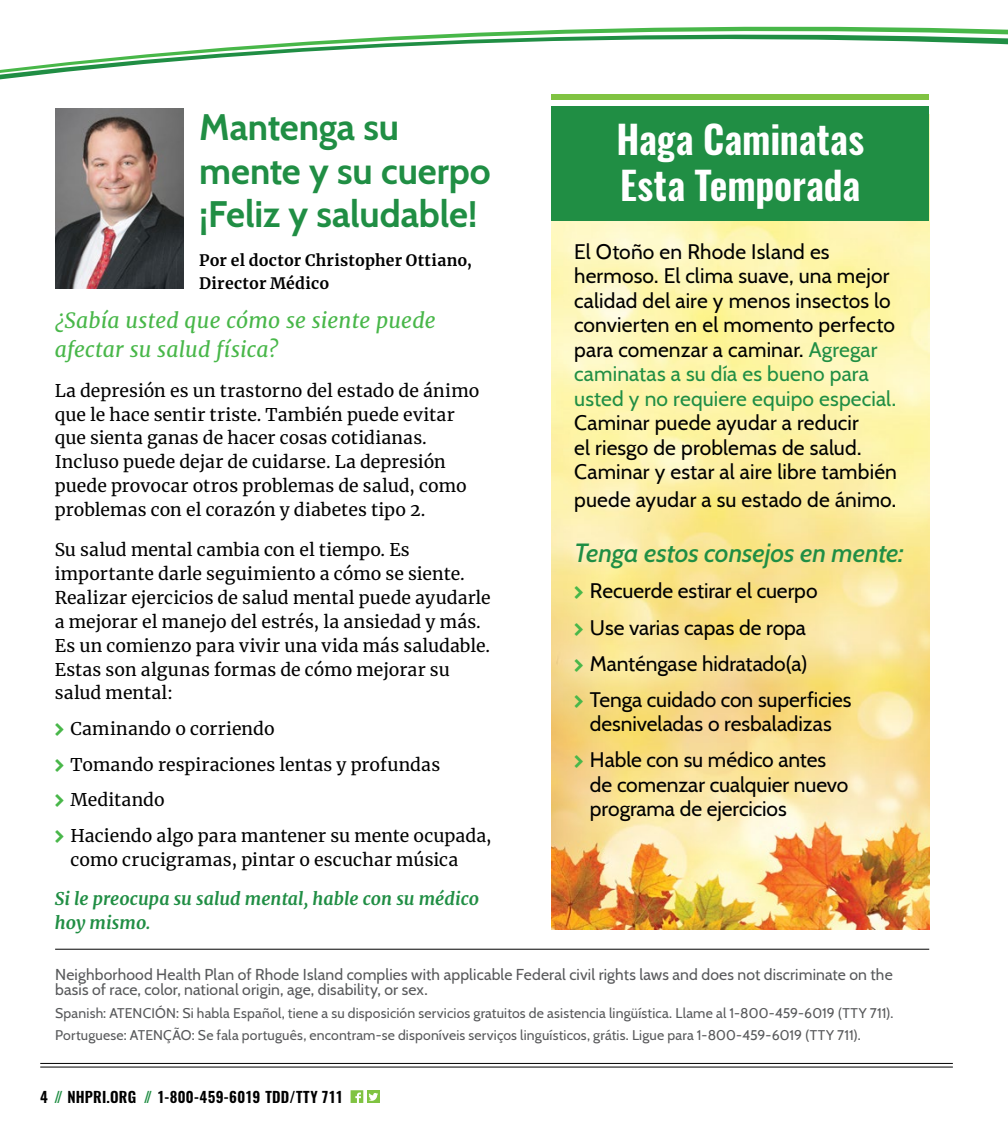
<style>
.page{position:relative;width:1008px;height:1134px;background:#fff}
.page>*{position:absolute;margin:0;border:0;box-sizing:border-box;transform-origin:0 0}
.Raffle_header{font:600 38.5px/46.2px "Oswald";letter-spacing:-.005em;color:#fff}
.t1{font:700 36.75px/43.8px "Cabin";letter-spacing:-.005em;color:#208e44}
.side_bar_header{font:italic 500 26.25px "Cabin";letter-spacing:-.005em;color:#208e44}
.side_bar_header-2{font:21px/24.5px "Cabin";letter-spacing:.005em;color:#000}
.body{font:italic 21px/29.2px "Merriweather";letter-spacing:.01em;color:#48b749}
.body-2{font:17.5px/24px "Merriweather";letter-spacing:.005em;color:#000}
.body-3{font:italic 700 17.5px/24px "Merriweather";color:#208e44}
.body-4{font:15.75px/14.9px "Cabin";letter-spacing:.01em;color:#58595b}
.Contact{font:700 15.75px/22.8px "Merriweather";letter-spacing:.015em;color:#000}
.t2{font:600 14.88px "Oswald";letter-spacing:.015em;color:#000}
.body-5{font:14px "Cabin";letter-spacing:.015em;color:#58595b}
.s1{color:#208e44}
</style>
<div class="page">
<img style="left:551px;top:272px;width:378px;height:657px">
<hr style="left:40px;top:1063px;width:913px;height:1px;background:#000">
<hr style="left:40px;top:1067px;width:913px;height:1px;background:#000">
<svg style="left:351px;top:1090px;width:12px;height:13px"></svg>
<div style="left:367px;top:1090px;width:13px;height:13px;background:#80c342"></div>
<svg style="left:369px;top:1093px;width:9px;height:8px"></svg>
<hr style="left:55px;top:949px;width:874px;height:1px;background:#000">
<img style="left:55px;top:272px;width:129px;height:17px">
<svg style="left:55px;top:260px;width:875px;height:12px"></svg>
<svg style="left:0;top:26px;width:1008px;height:230px"></svg>
<div style="left:551px;top:106px;width:378px;height:114px;background:#208e44"></div>
<div style="left:551px;top:94px;width:378px;height:6px;background:#80c342"></div>
<svg style="left:575px;top:587px;width:8px;height:12px"></svg>
<svg style="left:575px;top:623px;width:8px;height:12px"></svg>
<svg style="left:575px;top:659px;width:8px;height:12px"></svg>
<svg style="left:575px;top:695px;width:8px;height:13px"></svg>
<svg style="left:575px;top:756px;width:8px;height:12px"></svg>
<p class="t1" style="left:199px;top:103px;width:293px">Mantenga su mente y su cuerpo ¡Feliz y saludable!</p>
<p class="Contact" style="left:199px;top:248px;width:274px">Por el doctor Christopher Ottiano,<br>Director Médico</p>
<p class="body" style="left:55px;top:305px;width:383px">¿Sabía usted que cómo se siente puede afectar su salud física?</p>
<p class="body-2" style="left:55px;top:378px;width:426px">La depresión es un trastorno del estado de ánimo que le hace sentir triste. También puede evitar que sienta ganas de hacer cosas cotidianas.<br>Incluso puede dejar de cuidarse. La depresión puede provocar otros problemas de salud, como problemas con el corazón y diabetes tipo 2.</p>
<p class="body-2" style="left:55px;top:537px;width:437px">Su salud mental cambia con el tiempo. Es importante darle seguimiento a cómo se siente.<br>Realizar ejercicios de salud mental puede ayudarle a mejorar el manejo del estrés, la ansiedad y más.<br>Es un comienzo para vivir una vida más saludable.<br>Estas son algunas formas de cómo mejorar su salud mental:</p>
<p class="body-2" style="left:71px;top:716px;width:206px">Caminando o corriendo</p>
<p class="body-2" style="left:71px;top:752px;width:371px">Tomando respiraciones lentas y profundas</p>
<p class="body-2" style="left:71px;top:787px;width:96px">Meditando</p>
<p class="body-2" style="left:71px;top:823px;width:423px">Haciendo algo para mantener su mente ocupada, como crucigramas, pintar o escuchar música</p>
<p class="body-3" style="left:55px;top:887px;width:426px">Si le preocupa su salud mental, hable con su médico hoy mismo.</p>
<p class="body-4" style="left:55px;top:966px;width:839px">Neighborhood Health Plan of Rhode Island complies with applicable Federal civil rights laws and does not discriminate on the basis of race, color, national origin, age, disability, or sex.</p>
<p class="body-5" style="left:55px;top:1002px;width:840px">Spanish: ATENCIÓN: Si habla Español, tiene a su disposición servicios gratuitos de asistencia lingüística. Llame al 1-800-459-6019 (TTY 711).</p>
<p class="body-5" style="left:55px;top:1024px;width:807px">Portuguese: ATENÇÃO: Se fala português, encontram-se disponíveis serviços linguísticos, grátis. Ligue para 1-800-459-6019 (TTY 711).</p>
<p class="Raffle_header" style="left:616px;top:117px;width:249px">Haga Caminatas<br>Esta Temporada</p>
<p class="side_bar_header-2" style="left:574px;top:238px;width:324px">El Otoño en Rhode Island es hermoso. El clima suave, una mejor calidad del aire y menos insectos lo convierten en el momento perfecto para comenzar a caminar. <span class="s1">Agregar caminatas a su día es bueno para usted y no requiere equipo especial.<br></span>Caminar puede ayudar a reducir<br>el riesgo de problemas de salud.<br>Caminar y estar al aire libre también</p>
<p class="side_bar_header-2" style="left:574px;top:486px;width:324px">puede ayudar a su estado de ánimo.</p>
<p class="side_bar_header" style="left:574px;top:532px;width:331px">Tenga estos consejos en mente:</p>
<p class="side_bar_header-2" style="left:590px;top:577px;width:229px">Recuerde estirar el cuerpo</p>
<p class="side_bar_header-2" style="left:590px;top:614px;width:218px">Use varias capas de ropa</p>
<p class="side_bar_header-2" style="left:590px;top:650px;width:219px">Manténgase hidratado(a)</p>
<p class="side_bar_header-2" style="left:590px;top:686px;width:263px">Tenga cuidado con superficies desniveladas o resbaladizas</p>
<p class="side_bar_header-2" style="left:590px;top:746px;width:260px">Hable con su médico antes de comenzar cualquier nuevo programa de ejercicios</p>
<p class="t2" style="left:40px;top:1087px;width:304px">4 <span class="s1">//</span> NHPRI.ORG <span class="s1">//</span> 1-800-459-6019 TDD/TTY 711</p>
</div>
